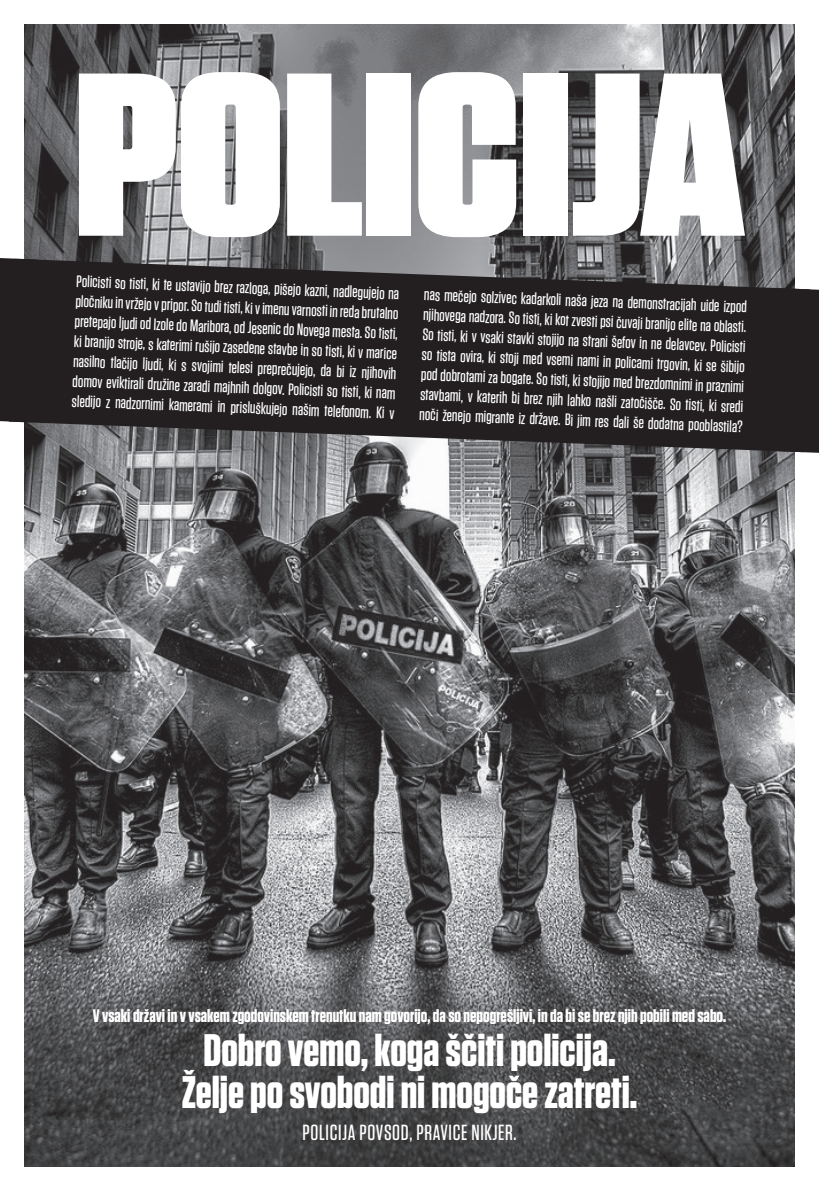
<style>
.page{position:relative;width:819px;height:1191px;background:#fff}
.page>*{position:absolute;margin:0;border:0;box-sizing:border-box;transform-origin:0 0}
.t1{font:900 231.61px "Tungsten";color:#fff;scale:1.12 1}
.t2{font:700 45.5px/42px "Tungsten";color:#fff;text-align:center}
.t3{font:500 21.88px "Tungsten";letter-spacing:.03em;color:#fff}
.t4{font:700 18.11px "Tungsten";color:#fff}
.t5{font:500 16.62px/19.9px "Tungsten";color:#fff;text-align:justify}
</style>
<div class="page">
<img style="left:25px;top:25px;width:769px;height:1141px">
<svg style="left:19px;top:259px;width:776px;height:193px;background:#302d2e"></svg>
<div style="left:0;top:258px;width:38px;height:164px;background:#231f20"></div>
<div style="left:766px;top:288px;width:53px;height:165px;background:#231f20"></div>
<h1 class="t1" style="left:75px;top:23px;width:598px">POLICIJA</h1>
<p class="t5" style="left:76px;top:272px;width:325px;rotate:2deg">Policisti so tisti, ki te ustavijo brez razloga, pišejo kazni, nadlegujejo na pločniku in vržejo v pripor. So tudi tisti, ki v imenu varnosti in reda brutalno pretepajo ljudi od Izole do Maribora, od Jesenic do Novega mesta. So tisti, ki branijo stroje, s katerimi rušijo zasedene stavbe in so tisti, ki v marice nasilno tlačijo ljudi, ki s svojimi telesi preprečujejo, da bi iz njihovih domov eviktirali družine zaradi majhnih dolgov. Policisti so tisti, ki nam sledijo z nadzornimi kamerami in prisluškujejo našim telefonom. Ki v</p>
<p class="t5" style="left:424px;top:285px;width:325px;rotate:2deg">nas mečejo solzivec kadarkoli naša jeza na demonstracijah uide izpod njihovega nadzora. So tisti, ki kot zvesti psi čuvaji branijo elite na oblasti.<br>So tisti, ki v vsaki stavki stojijo na strani šefov in ne delavcev. Policisti so tista ovira, ki stoji med vsemi nami in policami trgovin, ki se šibijo pod dobrotami za bogate. So tisti, ki stojijo med brezdomnimi in praznimi stavbami, v katerih bi brez njih lahko našli zatočišče. So tisti, ki sredi noči ženejo migrante iz države. Bi jim res dali še dodatna pooblastila?</p>
<p class="t4" style="left:93px;top:1006px;width:634px">V vsaki državi in v vsakem zgodovinskem trenutku nam govorijo, da so nepogrešljivi, in da bi se brez njih pobili med sabo.</p>
<h2 class="t2" style="left:182px;top:1030px;width:457px">Dobro vemo, koga ščiti policija.<br>Želje po svobodi ni mogoče zatreti.</h2>
<h3 class="t3" style="left:302px;top:1120px;width:215px">POLICIJA POVSOD, PRAVICE NIKJER.</h3>
</div>
